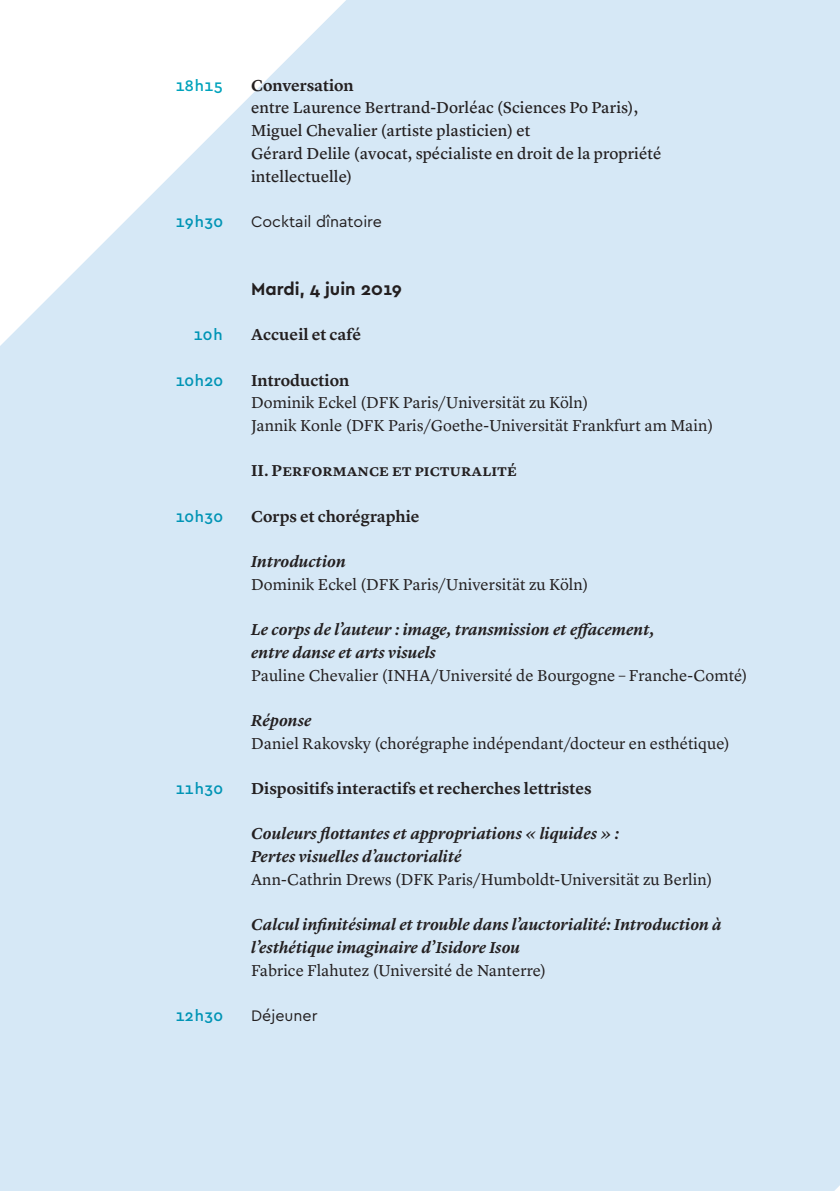
<style>
.page{position:relative;width:840px;height:1191px;background:#fff}
.page>*{position:absolute;margin:0;border:0;box-sizing:border-box;transform-origin:0 0}
.t1{font:700 18px "Cera PRO";color:#231f20}
.t2{font:16.4px/22.6px "Lyon Text";letter-spacing:.005em;color:#231f20}
.t3{font:italic 600 16.4px/22.6px "Lyon Text";letter-spacing:.005em;color:#231f20}
.t4{font:16.4px/22.6px "Lyon Text Regular No.2";letter-spacing:.005em;color:#231f20}
.t5{font:600 16.4px "Lyon Text";letter-spacing:.005em;color:#231f20}
.t6{font:500 16px "Cera PRO";letter-spacing:.02em;color:#00a3bc}
.t7{font:16px "Cera PRO";color:#231f20}
</style>
<div class="page">
<div style="left:0;top:0;width:839px;height:1191px;background:#d6e8f6"></div>
<p class="t6" style="left:175px;top:75px;width:49px">18h15</p>
<p class="t6" style="left:175px;top:211px;width:49px">19h30</p>
<p class="t6" style="left:194px;top:324px;width:30px">10h</p>
<p class="t6" style="left:175px;top:370px;width:49px">10h20</p>
<p class="t6" style="left:175px;top:506px;width:49px">10h30</p>
<p class="t6" style="left:175px;top:778px;width:49px">11h30</p>
<p class="t6" style="left:175px;top:1004px;width:49px">12h30</p>
<p class="t5" style="left:251px;top:73px;width:104px">Conversation</p>
<p class="t4" style="left:251px;top:95px;width:411px">entre Laurence Bertrand-Dorléac (Sciences Po Paris), Miguel Chevalier (artiste plasticien) et<br>Gérard Delile (avocat, spécialiste en droit de la propriété intellectuelle)</p>
<p class="t7" style="left:251px;top:211px;width:132px">Cocktail dînatoire</p>
<p class="t1" style="left:251px;top:277px;width:152px">Mardi, 4 juin 2019</p>
<p class="t5" style="left:251px;top:322px;width:112px">Accueil et café</p>
<p class="t5" style="left:251px;top:367px;width:100px">Introduction</p>
<p class="t2" style="left:251px;top:390px;width:463px">Dominik Eckel (DFK Paris/Universität zu Köln)<br>Jannik Konle (DFK Paris/Goethe-Universität Frankfurt am Main)</p>
<p class="t5" style="left:251px;top:458px;width:267px">II. Performance et picturalité</p>
<p class="t5" style="left:251px;top:503px;width:170px">Corps et chorégraphie</p>
<p class="t3" style="left:251px;top:549px;width:96px">Introduction</p>
<p class="t2" style="left:251px;top:572px;width:339px">Dominik Eckel (DFK Paris/Universität zu Köln)</p>
<p class="t3" style="left:251px;top:617px;width:405px">Le corps de l’auteur : image, transmission et effacement, entre danse et arts visuels</p>
<p class="t2" style="left:251px;top:662px;width:497px">Pauline Chevalier (INHA/Université de Bourgogne – Franche-Comté)</p>
<p class="t3" style="left:251px;top:708px;width:62px">Réponse</p>
<p class="t2" style="left:251px;top:730px;width:480px">Daniel Rakovsky (chorégraphe indépendant/docteur en esthétique)</p>
<p class="t5" style="left:251px;top:776px;width:342px">Dispositifs interactifs et recherches lettristes</p>
<p class="t3" style="left:251px;top:821px;width:369px">Couleurs flottantes et appropriations « liquides » :<br>Pertes visuelles d’auctorialité</p>
<p class="t2" style="left:251px;top:866px;width:462px">Ann-Cathrin Drews (DFK Paris/Humboldt-Universität zu Berlin)</p>
<p class="t3" style="left:251px;top:912px;width:472px">Calcul infinitésimal et trouble dans l’auctorialité: Introduction à l’esthétique imaginaire d’Isidore Isou</p>
<p class="t2" style="left:251px;top:957px;width:296px">Fabrice Flahutez (Université de Nanterre)</p>
<p class="t7" style="left:251px;top:1004px;width:68px">Déjeuner</p>
</div>
